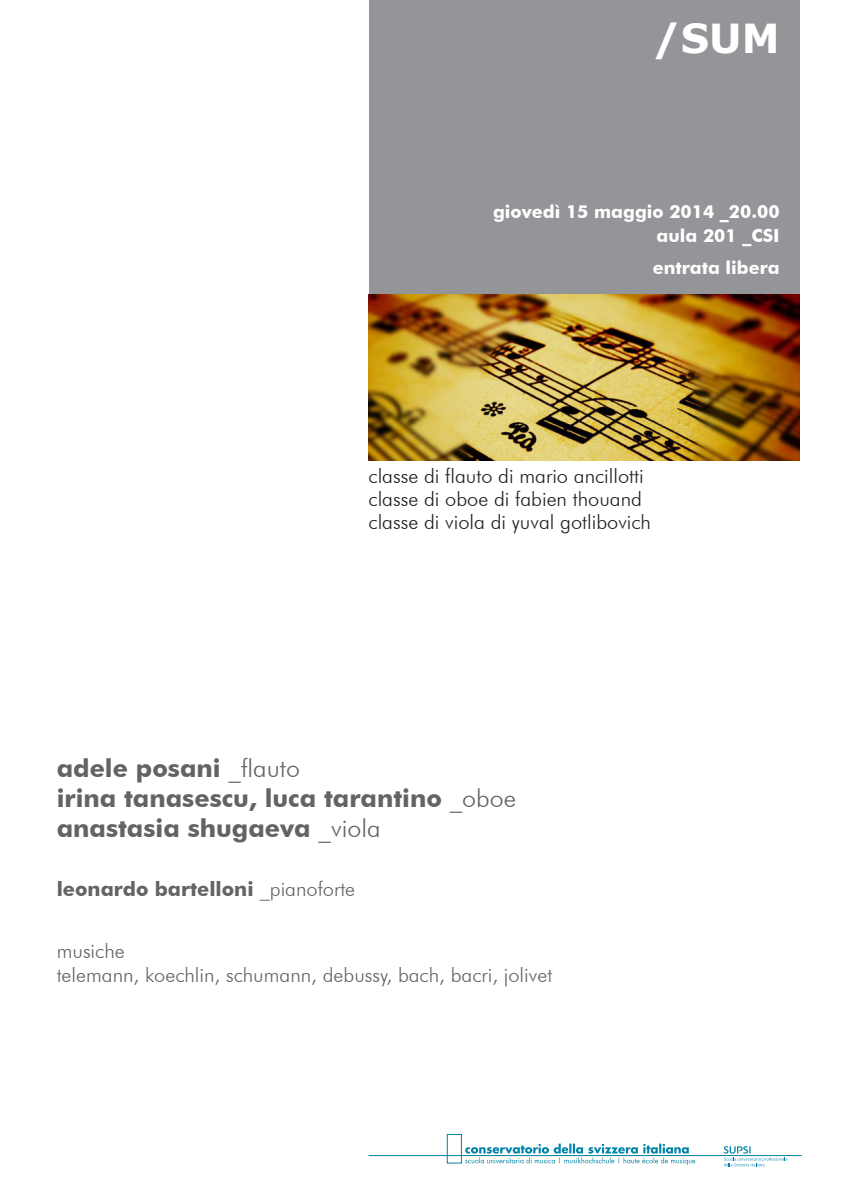
<style>
.page{position:relative;width:842px;height:1191px;background:#fff}
.page>*{position:absolute;margin:0;border:0;box-sizing:border-box;transform-origin:0 0}
.t1{font:700 40px "Verdana";color:#fff}
.t2{font:700 25px/30px "Futura BT";color:#636366}
.t3{font:300 20px/23px "Futura BT";color:#231f20}
.t4{font:300 20px/24px "Futura BT";color:#636366}
.t5{font:700 20px "Futura BT";color:#636366}
.t6{font:700 18px/24px "Futura BT";color:#fff;text-align:right}
.s1{font-weight:300}
</style>
<div class="page">
<div style="left:369px;top:0;width:430px;height:295px;background:#939598"></div>
<svg style="left:368px;top:1134px;width:434px;height:32px"></svg>
<img style="left:369px;top:295px;width:430px;height:165px">
<h1 class="t1" style="left:653px;top:10px;width:128px">/SUM</h1>
<p class="t6" style="left:493px;top:199px;width:288px">giovedì 15 maggio 2014 _20.00 aula 201 _CSI</p>
<p class="t6" style="left:653px;top:255px;width:128px">entrata libera</p>
<p class="t3" style="left:369px;top:464px;width:284px">classe di flauto di mario ancillotti classe di oboe di fabien thouand classe di viola di yuval gotlibovich</p>
<p class="t2" style="left:57px;top:752px;width:461px">adele posani <span class="s1">_flauto<br></span>irina tanasescu, luca tarantino <span class="s1">_oboe </span>anastasia shugaeva <span class="s1">_viola</span></p>
<p class="t5" style="left:57px;top:876px;width:300px">leonardo bartelloni <span class="s1">_pianoforte</span></p>
<p class="t4" style="left:57px;top:939px;width:497px">musiche<br>telemann, koechlin, schumann, debussy, bach, bacri, jolivet</p>
</div>
